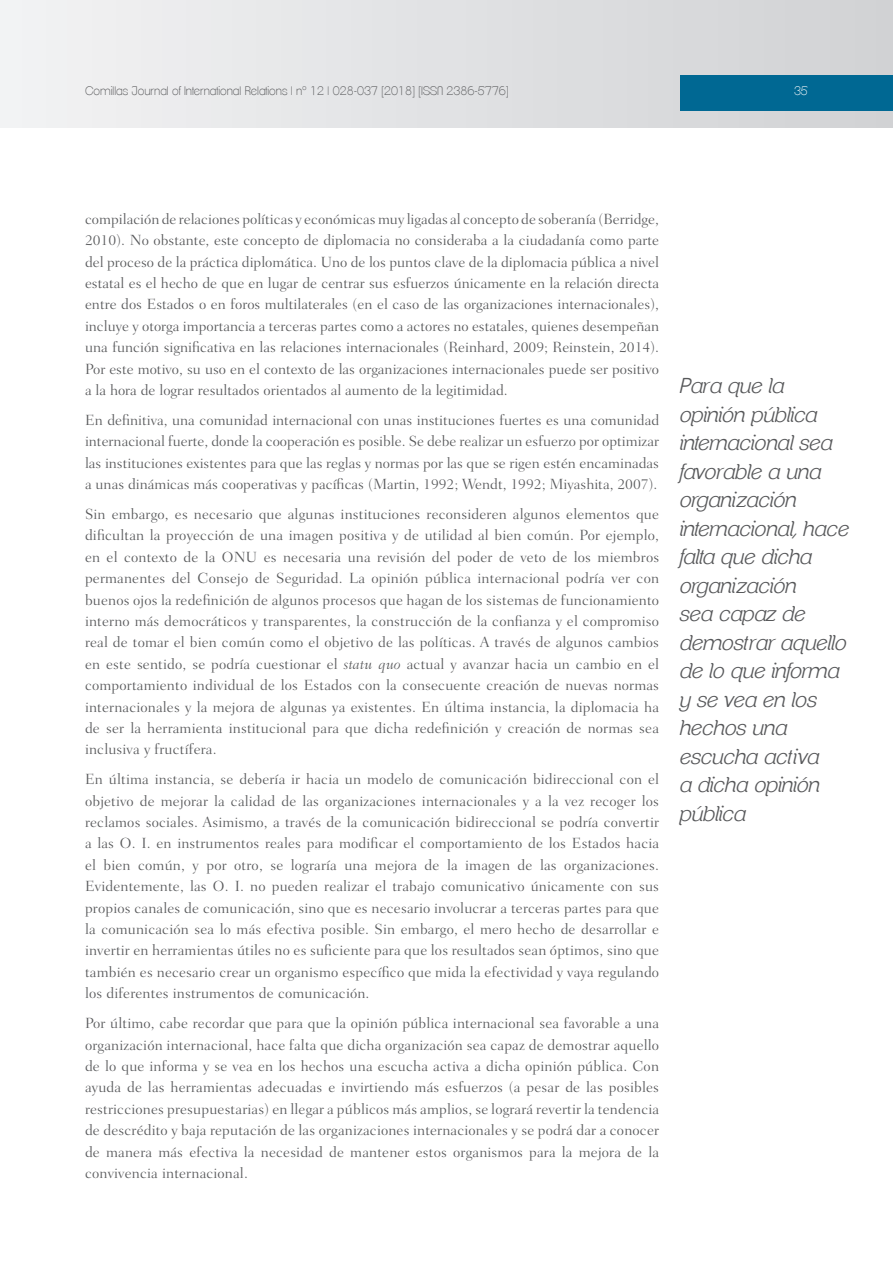
<style>
.page{position:relative;width:893px;height:1263px;background:#fff}
.page>*{position:absolute;margin:0;border:0;box-sizing:border-box;transform-origin:0 0}
._12_Entresacado{font:italic 300 21px/28.5px "Clemente P Daf";color:#57585a}
.t1{font:300 15px/21.5px "Fairfield LH";letter-spacing:.01em;color:#57585a;text-align:justify}
.t2{font:200 12px "Clemente P Dac";color:#57585a}
.t3{font:200 12px "Clemente P Dac";color:#fff}
.s1{font-style:italic}
</style>
<div class="page">
<div style="left:0;top:0;width:893px;height:128px;background:linear-gradient(to right,#f2f3f4,#d0d2d4)"></div>
<div style="left:680px;top:75px;width:213px;height:36px;background:#006893"></div>
<p class="t2" style="left:85px;top:83px;width:425px">Comillas Journal of International Relations | nº 12 | 028-037 [2018] [ISSN 2386-5776]</p>
<p class="t3" style="left:794px;top:83px;width:15px">35</p>
<p class="t1" style="left:85px;top:208px;width:576px">compilación de relaciones políticas y económicas muy ligadas al concepto de soberanía (Berridge, 2010). No obstante, este concepto de diplomacia no consideraba a la ciudadanía como parte del proceso de la práctica diplomática. Uno de los puntos clave de la diplomacia pública a nivel estatal es el hecho de que en lugar de centrar sus esfuerzos únicamente en la relación directa entre dos Estados o en foros multilaterales (en el caso de las organizaciones internacionales), incluye y otorga importancia a terceras partes como a actores no estatales, quienes desempeñan una función significativa en las relaciones internacionales (Reinhard, 2009; Reinstein, 2014).<br>Por este motivo, su uso en el contexto de las organizaciones internacionales puede ser positivo a la hora de lograr resultados orientados al aumento de la legitimidad.</p>
<p class="t1" style="left:85px;top:409px;width:576px">En definitiva, una comunidad internacional con unas instituciones fuertes es una comunidad internacional fuerte, donde la cooperación es posible. Se debe realizar un esfuerzo por optimizar las instituciones existentes para que las reglas y normas por las que se rigen estén encaminadas a unas dinámicas más cooperativas y pacíficas (Martin, 1992; Wendt, 1992; Miyashita, 2007).</p>
<p class="t1" style="left:85px;top:503px;width:576px">Sin embargo, es necesario que algunas instituciones reconsideren algunos elementos que dificultan la proyección de una imagen positiva y de utilidad al bien común. Por ejemplo, en el contexto de la ONU es necesaria una revisión del poder de veto de los miembros permanentes del Consejo de Seguridad. La opinión pública internacional podría ver con buenos ojos la redefinición de algunos procesos que hagan de los sistemas de funcionamiento interno más democráticos y transparentes, la construcción de la confianza y el compromiso real de tomar el bien común como el objetivo de las políticas. A través de algunos cambios en este sentido, se podría cuestionar el <span class="s1">statu quo</span> actual y avanzar hacia un cambio en el comportamiento individual de los Estados con la consecuente creación de nuevas normas internacionales y la mejora de algunas ya existentes. En última instancia, la diplomacia ha de ser la herramienta institucional para que dicha redefinición y creación de normas sea inclusiva y fructífera.</p>
<p class="t1" style="left:85px;top:769px;width:576px">En última instancia, se debería ir hacia un modelo de comunicación bidireccional con el objetivo de mejorar la calidad de las organizaciones internacionales y a la vez recoger los reclamos sociales. Asimismo, a través de la comunicación bidireccional se podría convertir a las O. I. en instrumentos reales para modificar el comportamiento de los Estados hacia el bien común, y por otro, se lograría una mejora de la imagen de las organizaciones.<br>Evidentemente, las O. I. no pueden realizar el trabajo comunicativo únicamente con sus propios canales de comunicación, sino que es necesario involucrar a terceras partes para que la comunicación sea lo más efectiva posible. Sin embargo, el mero hecho de desarrollar e invertir en herramientas útiles no es suficiente para que los resultados sean óptimos, sino que también es necesario crear un organismo específico que mida la efectividad y vaya regulando los diferentes instrumentos de comunicación.</p>
<p class="t1" style="left:85px;top:1012px;width:576px">Por último, cabe recordar que para que la opinión pública internacional sea favorable a una organización internacional, hace falta que dicha organización sea capaz de demostrar aquello de lo que informa y se vea en los hechos una escucha activa a dicha opinión pública. Con ayuda de las herramientas adecuadas e invirtiendo más esfuerzos (a pesar de las posibles restricciones presupuestarias) en llegar a públicos más amplios, se logrará revertir la tendencia de descrédito y baja reputación de las organizaciones internacionales y se podrá dar a conocer de manera más efectiva la necesidad de mantener estos organismos para la mejora de la convivencia internacional.</p>
<p class="_12_Entresacado" style="left:680px;top:371px;width:171px">Para que la opinión pública internacional sea favorable a una organización internacional, hace falta que dicha organización<br>sea capaz de demostrar aquello de lo que informa y se vea en los hechos una escucha activa<br>a dicha opinión pública</p>
</div>
